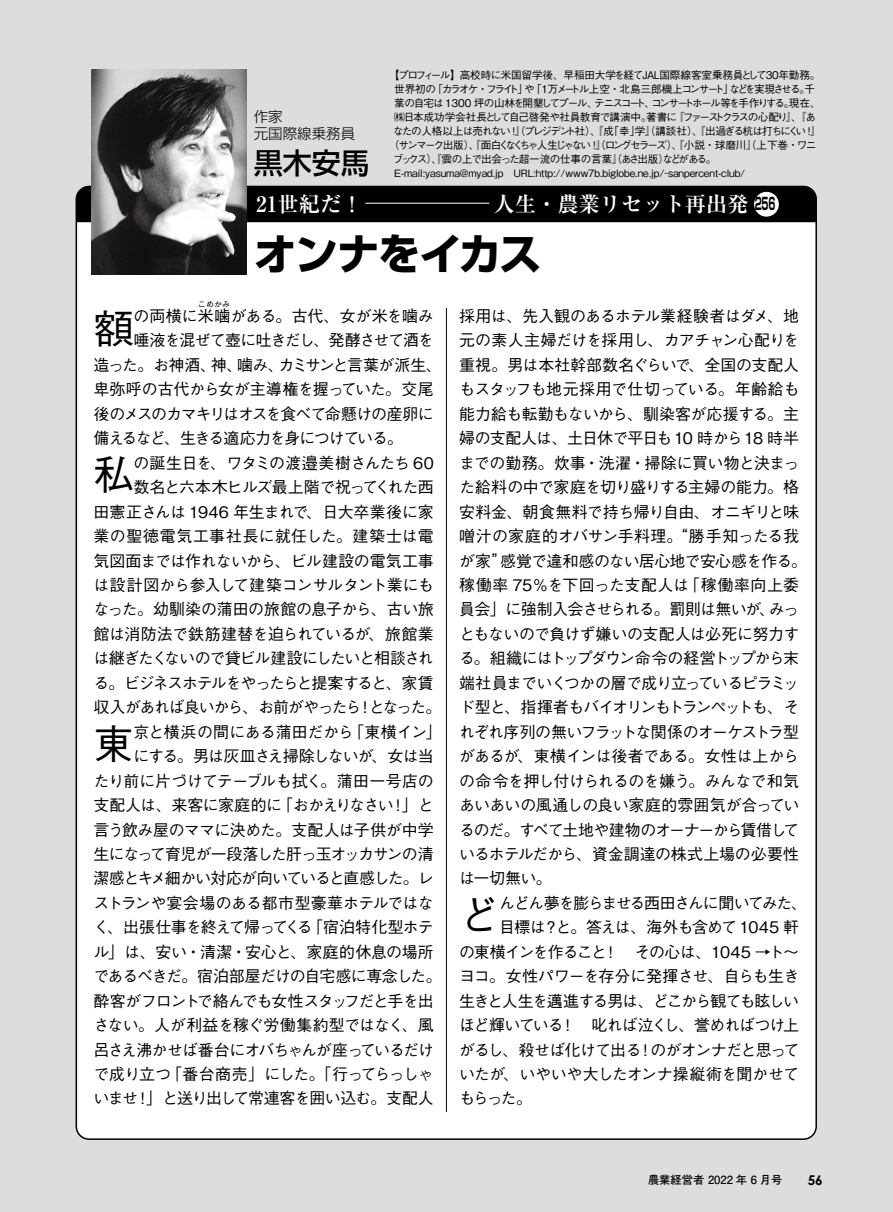
<style>
.page{position:relative;width:893px;height:1212px;background:#dcdddd}
.page>*{position:absolute;margin:0;border:0;box-sizing:border-box;transform-origin:0 0}
.タイトル{font:700 42.45px "Shin Go Pro";letter-spacing:-.04em;color:#000}
.本文{font:500 40.35px "Gothic BBB Pro";color:#000}
.t1{font:500 28.95px "Shin Go Pro";color:#000}
.t2{font:700 21.3px "Ryumin Pro";color:#fff}
.t3{font:700 16.8px "Shin Go Pro";color:#000;scale:.51 1}
.本文-2{font:500 15.9px/24.5px "Gothic BBB Pro";letter-spacing:-.045em;color:#000}
.本文-3{font:500 15.9px/24.5px "Gothic BBB Pro";letter-spacing:-.065em;color:#000}
.本文-4{font:500 15.9px "Gothic BBB Pro";letter-spacing:-.02em;color:#000}
.本文-5{font:500 15.9px "Gothic BBB Pro";letter-spacing:-.025em;color:#000}
.本文-6{font:500 15.9px "Gothic BBB Pro";letter-spacing:-.07em;color:#000}
.本文-7{font:500 15.9px "Gothic BBB Pro";letter-spacing:-.005em;color:#000}
.本文-8{font:500 15.9px "Gothic BBB Pro";letter-spacing:-.01em;color:#000}
.本文-9{font:500 15.9px "Gothic BBB Pro";letter-spacing:-.075em;color:#000}
.本文-10{font:500 15.9px "Gothic BBB Pro";letter-spacing:-.015em;color:#000}
.本文-11{font:500 15.9px "Gothic BBB Pro";letter-spacing:-.09em;color:#000}
.本文-12{font:500 15.9px "Gothic BBB Pro";color:#000}
.本文-13{font:500 15.9px "Gothic BBB Pro";letter-spacing:.03em;color:#000}
.本文-14{font:500 15.9px "Gothic BBB Pro";letter-spacing:-.095em;color:#000}
.本文-15{font:500 15.9px "Gothic BBB Pro";letter-spacing:-.105em;color:#000}
.本文-16{font:500 15.9px "Gothic BBB Pro";letter-spacing:.005em;color:#000}
.t4{font:300 14.4px/17.4px "Shin Go Pro";color:#000}
.t5{font:700 13.5px "Century Gothic";color:#000}
.t6{font:700 11.25px "Futo Go B101 Pro";color:#000}
.t7{font:500 10.65px/14.1px "Gothic BBB Pro";letter-spacing:-.085em;color:#000}
.t8{font:500 10.65px/14.1px "Gothic BBB Pro";letter-spacing:-.145em;color:#000}
.t9{font:500 10.65px "Gothic BBB Pro";letter-spacing:-.12em;color:#000}
.t10{font:500 10.65px/14.1px "Gothic BBB Pro";letter-spacing:-.08em;color:#000}
.t11{font:500 10.65px "Gothic BBB Pro";letter-spacing:-.09em;color:#000}
.t12{font:500 10.65px "Gothic BBB Pro";letter-spacing:-.155em;color:#000}
.t13{font:500 10.65px "Gothic BBB Pro";letter-spacing:-.15em;color:#000}
.t14{font:500 10.65px "Gothic BBB Pro";letter-spacing:-.195em;color:#000}
.t15{font:500 10.05px "Gothic BBB Pro";letter-spacing:-.005em;color:#000}
.本文-17{font:500 7.5px "Gothic BBB Pro";color:#000}
</style>
<div class="page">
<div style="left:76px;top:186px;width:740px;height:953px;background:#fff;border-radius:13px"></div>
<div style="left:76px;top:186px;width:740px;height:36px;background:#000"></div>
<img style="left:92px;top:70px;width:155px;height:204px">
<hr style="left:365px;top:203px;width:124px;height:1px;background:#fff">
<div style="left:754px;top:192px;width:25px;height:25px;background:#fff;border-radius:50%"></div>
<hr style="left:446px;top:302px;width:1px;height:810px;background:#000">
<div style="left:433px;top:285px;width:26px;height:23px;background:#fff"></div>
<p class="t4" style="left:254px;top:106px;width:103px">作家<br>元国際線乗務員</p>
<p class="t1" style="left:254px;top:139px;width:117px">黒木安馬</p>
<p class="t2" style="left:256px;top:187px;width:108px">21世紀だ！</p>
<p class="t10" style="left:729px;top:66px;width:87px;text-indent:-341px">【プロフィール】高校時に米国留学後、早稲田大学を経てＪＡＬ国際線客室乗務員として<br>などを実現させる千。</p>
<p class="t9" style="left:778px;top:66px;width:44px">年勤務。</p>
<p class="t9" style="left:764px;top:66px;width:18px">３０</p>
<p class="t9" style="left:432px;top:80px;width:57px">「カラオケ・</p>
<p class="t9" style="left:486px;top:80px;width:57px">フライト」「</p>
<p class="t9" style="left:548px;top:80px;width:188px">万メートル上空・北島三郎機上コンサート」</p>
<p class="t9" style="left:394px;top:80px;width:43px">世界初の</p>
<p class="t9" style="left:524px;top:80px;width:27px">や１</p>
<p class="t11" style="left:394px;top:94px;width:205px">葉の自宅は 1300 坪の山林を開墾してプール、</p>
<p class="t13" style="left:651px;top:94px;width:171px">コンサートホール等を手作りする現在、</p>
<p class="t9" style="left:784px;top:94px;width:12px">。</p>
<p class="t9" style="left:594px;top:94px;width:62px">テニスコート、</p>
<p class="t14" style="left:674px;top:108px;width:116px">『ファーストクラスの心配り</p>
<p class="t9" style="left:786px;top:108px;width:32px">』、『あ</p>
<p class="t7" style="left:524px;top:108px;width:299px;text-indent:-130px">㈱日本成功学会社長として自己啓発や社員教育で講演中。<br>プレジデント社）、『「成幸学」』（講談社）、『出過ぎる杭は打ちにくい『!</p>
<p class="t9" style="left:646px;top:108px;width:33px">著書に</p>
<p class="t7" style="left:393px;top:122px;width:134px">なたの人格以上は売れない !』（</p>
<p class="t8" style="left:393px;top:136px;width:325px;text-indent:-4px">（サンマーク出版）、『面白くなくちゃ人生じゃない !』（<br>ブックス）、『雲の上で出会った超一流の仕事の言葉』（あさ出版などがある。</p>
<p class="t12" style="left:605px;top:136px;width:195px">ロングセラーズ）、『小説・球磨川』（上下巻・</p>
<p class="t9" style="left:797px;top:136px;width:21px">ワニ</p>
<p class="t9" style="left:658px;top:150px;width:12px">）</p>
<p class="t15" style="left:394px;top:165px;width:267px">E-mail:yasuma@myad j p. 　URL:http://www7 .b biglobe.ne j p.</p>
<p class="t15" style="left:659px;top:167px;width:10px">/̃</p>
<p class="t15" style="left:668px;top:165px;width:79px">sanpercent-club/</p>
<p class="t2" style="left:472px;top:187px;width:278px">　人生・農業リセット再出発</p>
<p class="t3" style="left:755px;top:191px;width:42px">256</p>
<p class="タイトル" style="left:254px;top:220px;width:289px">オンナをイカス</p>
<p class="本文-17" style="left:198px;top:298px;width:33px">こめかみ</p>
<p class="本文-3" style="left:278px;top:326px;width:165px;text-indent:-145px">唾液を混ぜて壺に吐きだし、発酵させて酒をカミサンと言葉が派生、</p>
<p class="本文" style="left:94px;top:296px;width:42px">額</p>
<p class="本文-7" style="left:134px;top:303px;width:302px">の両横に米噛がある。古代、女が米を噛み</p>
<p class="本文-2" style="left:237px;top:351px;width:48px">噛み、</p>
<p class="本文-3" style="left:94px;top:351px;width:342px">造った。お神酒、<br>卑弥呼の古代から女が主導権を握っていた。交尾後のメスのカマキリはオスを食べて命懸けの産卵に備えるなど、生きる適応力を身につけている。</p>
<p class="本文-2" style="left:134px;top:448px;width:302px">の誕生日を、ワタミの渡邉美樹さんたち 60</p>
<p class="本文-2" style="left:211px;top:351px;width:33px">神、</p>
<p class="本文" style="left:94px;top:443px;width:42px">私</p>
<p class="本文-2" style="left:134px;top:473px;width:302px">数名と六本木ヒルズ最上階で祝ってくれた西</p>
<p class="本文-4" style="left:94px;top:499px;width:342px">田憲正さんは 1946 年生まれで、日大卒業後に家</p>
<p class="本文-13" style="left:94px;top:523px;width:342px">業の聖徳電気工事社長に就任した。建築士は電</p>
<p class="本文-2" style="left:94px;top:546px;width:342px">気図面までは作れないから、ビル建設の電気工事</p>
<p class="本文-10" style="left:94px;top:572px;width:342px">は設計図から参入して建築コンサルタント業にも</p>
<p class="本文-5" style="left:94px;top:597px;width:342px">なった。幼馴染の蒲田の旅館の息子から、古い旅</p>
<p class="本文-2" style="left:94px;top:620px;width:342px">館は消防法で鉄筋建替を迫られているが、旅館業</p>
<p class="本文-3" style="left:94px;top:644px;width:342px">は継ぎたくないので貸ビル建設にしたいと相談され</p>
<p class="本文-11" style="left:94px;top:670px;width:342px">る。ビジネスホテルをやったらと提案すると、家賃</p>
<p class="本文-2" style="left:369px;top:693px;width:74px">となった。</p>
<p class="本文-6" style="left:94px;top:694px;width:269px">収入があれば良いから、お前がやったら</p>
<p class="本文-2" style="left:357px;top:693px;width:17px">！</p>
<p class="本文-2" style="left:348px;top:717px;width:95px">「東横イン「</p>
<p class="本文" style="left:94px;top:712px;width:42px">東</p>
<p class="本文-5" style="left:134px;top:719px;width:222px">京と横浜の間にある蒲田だから</p>
<p class="本文-2" style="left:134px;top:742px;width:302px">にする。男は灰皿さえ掃除しないが、女は当</p>
<p class="本文-4" style="left:94px;top:768px;width:342px">たり前に片づけてテーブルも拭く。蒲田一号店の</p>
<p class="本文-2" style="left:390px;top:791px;width:45px">！」と</p>
<p class="本文-8" style="left:94px;top:792px;width:190px">支配人は、来客に家庭的に</p>
<p class="本文-2" style="left:94px;top:815px;width:342px">言う飲み屋のママに決めた。支配人は子供が中学</p>
<p class="本文-2" style="left:94px;top:840px;width:342px">生になって育児が一段落した肝っ玉オッカサンの清</p>
<p class="本文-6" style="left:94px;top:866px;width:342px">潔感とキメ細かい対応が向いていると直感した。レ</p>
<p class="本文-8" style="left:94px;top:890px;width:342px">ストランや宴会場のある都市型豪華ホテルではな</p>
<p class="本文-16" style="left:307px;top:914px;width:128px">「宿泊特化型ホテ</p>
<p class="本文-15" style="left:277px;top:792px;width:118px">「おかえりなさい</p>
<p class="本文-2" style="left:94px;top:913px;width:221px">く、出張仕事を終えて帰ってくる</p>
<p class="本文-8" style="left:94px;top:939px;width:342px">ル」は、安い・清潔・安心と、家庭的休息の場所</p>
<p class="本文-2" style="left:94px;top:962px;width:350px">であるべきだ。宿泊部屋だけの自宅感に専念した。</p>
<p class="本文-9" style="left:94px;top:988px;width:342px">酔客がフロントで絡んでも女性スタッフだと手を出</p>
<p class="本文-2" style="left:94px;top:1011px;width:342px">さない。人が利益を稼ぐ労働集約型ではなく、風</p>
<p class="本文-3" style="left:94px;top:1035px;width:342px">呂さえ沸かせば番台にオバちゃんが座っているだけ</p>
<p class="本文-11" style="left:166px;top:1061px;width:269px">「番台商売」にした。「行ってらっしゃ</p>
<p class="本文-2" style="left:135px;top:1060px;width:300px;text-indent:-41px">で成り立つ<br>！」と送り出して常連客を囲い込む。支配人</p>
<p class="本文-2" style="left:94px;top:1084px;width:46px">いませ</p>
<p class="本文-2" style="left:459px;top:302px;width:342px">採用は、先入観のあるホテル業経験者はダメ、地</p>
<p class="本文-2" style="left:459px;top:326px;width:342px">元の素人主婦だけを採用し、カアチャン心配りを</p>
<p class="本文-7" style="left:459px;top:352px;width:342px">重視。男は本社幹部数名ぐらいで、全国の支配人</p>
<p class="本文-10" style="left:459px;top:377px;width:342px">もスタッフも地元採用で仕切っている。年齢給も</p>
<p class="本文-2" style="left:459px;top:400px;width:342px">能力給も転勤もないから、馴染客が応援する。主</p>
<p class="本文-2" style="left:459px;top:424px;width:342px">婦の支配人は、土日休で平日も 10 時から 18 時半</p>
<p class="本文-4" style="left:459px;top:450px;width:342px">までの勤務。炊事・洗濯・掃除に買い物と決まっ</p>
<p class="本文-5" style="left:459px;top:474px;width:342px">た給料の中で家庭を切り盛りする主婦の能力。格</p>
<p class="本文-2" style="left:459px;top:497px;width:342px">安料金、朝食無料で持ち帰り自由、オニギリと味</p>
<p class="本文-12" style="left:459px;top:523px;width:342px">噌汁の家庭的オバサン手料理。“勝手知ったる我</p>
<p class="本文-2" style="left:500px;top:546px;width:308px">感覚で違和感のない居心地で安心感を作る。</p>
<p class="本文-2" style="left:459px;top:546px;width:50px">が家”</p>
<p class="本文-2" style="left:684px;top:571px;width:117px">「稼働率向上委</p>
<p class="本文-7" style="left:459px;top:572px;width:231px">稼働率 75％を下回った支配人は</p>
<p class="本文-2" style="left:459px;top:595px;width:342px">員会」に強制入会させられる。罰則は無いが、<br>ともないので負けず嫌いの支配人は必死に努力する。組織にはトップダウン命令の経営トップから末端社員までいくつかの層で成り立っているピラミッド型と、指揮者もバイオリンもトランペットも、それぞれ序列の無いフラットな関係のオーケストラ型があるが、東横インは後者である。女性は上からの命令を押し付けられるのを嫌う。みんなで和気あいあいの風通しの良い家庭的雰囲気が合っているのだ。すべて土地や建物のオーナーから賃借しているホテルだから、資金調達の株式上場の必要性は一切無い。</p>
<p class="本文-14" style="left:499px;top:890px;width:310px">んどん夢を膨らませる西田さんに聞いてみた、</p>
<p class="本文-2" style="left:769px;top:595px;width:32px">みっ</p>
<p class="本文" style="left:459px;top:883px;width:42px">ど</p>
<p class="本文-3" style="left:555px;top:913px;width:245px">と。答えは、海外も含めて 1045 軒</p>
<p class="本文-2" style="left:499px;top:913px;width:48px">目標は</p>
<p class="本文-2" style="left:543px;top:913px;width:17px">？</p>
<p class="本文-6" style="left:459px;top:939px;width:149px">の東横インを作ること</p>
<p class="本文-2" style="left:459px;top:962px;width:342px">ヨコ。女性パワーを存分に発揮させ、自らも生き</p>
<p class="本文-9" style="left:459px;top:988px;width:342px">生きと人生を邁進する男は、どこから観ても眩しい</p>
<p class="本文-2" style="left:560px;top:1011px;width:241px">！　叱れば泣くし、誉めればつけ上</p>
<p class="本文-2" style="left:603px;top:937px;width:170px">！　その心は、1045 →</p>
<p class="本文-2" style="left:768px;top:937px;width:33px">ト~</p>
<p class="本文-6" style="left:459px;top:1012px;width:106px">ほど輝いている</p>
<p class="本文-2" style="left:459px;top:1035px;width:342px">がるし、殺せば化けて出る<br>いたが、いやいや大したオンナ操縦術を聞かせてもらった。</p>
<p class="本文-2" style="left:650px;top:1035px;width:150px">のがオンナだと思って</p>
<p class="本文-2" style="left:637px;top:1035px;width:17px">！</p>
<p class="t6" style="left:648px;top:1170px;width:136px">農業経営者 2022 年 6 月号</p>
<p class="t5" style="left:808px;top:1169px;width:17px">56</p>
</div>
